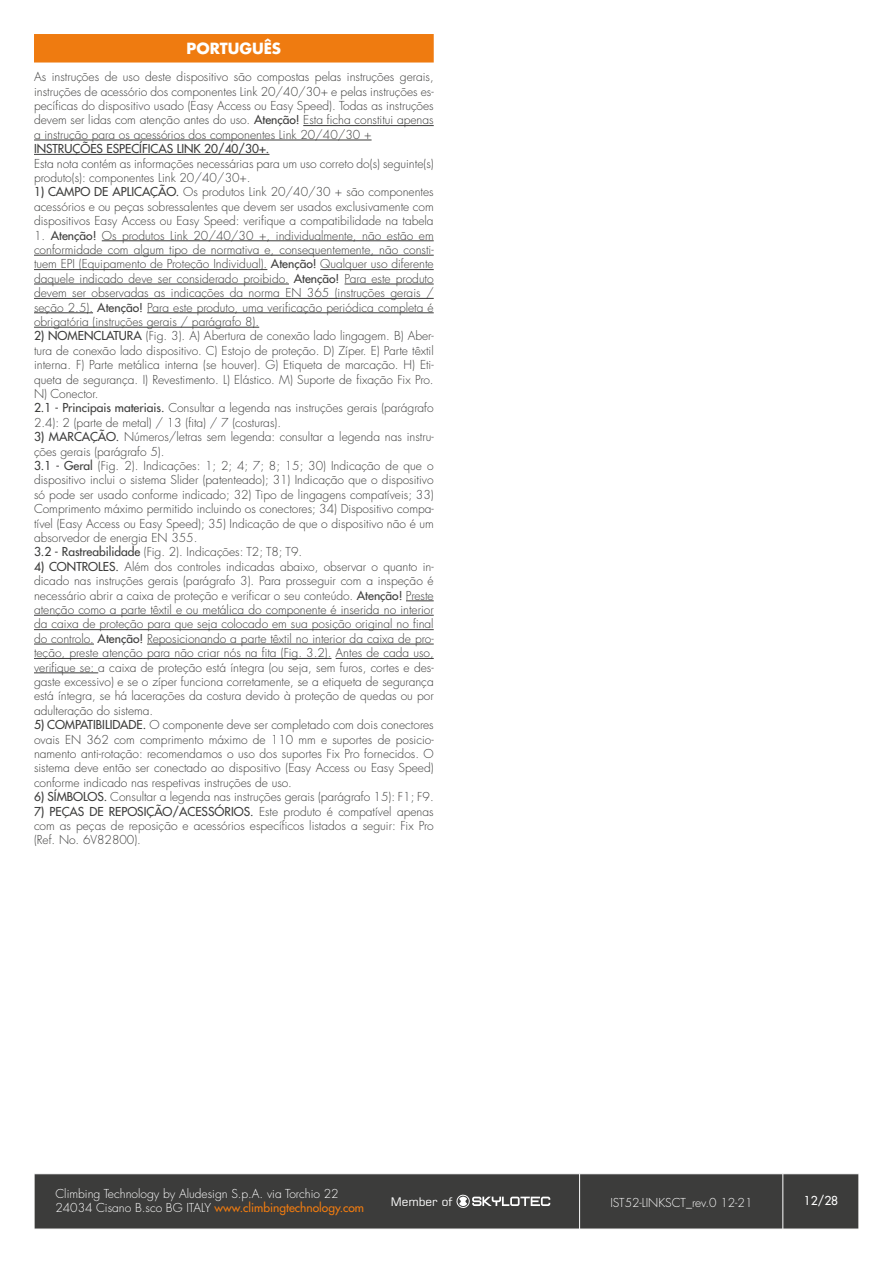
<style>
.page{position:relative;width:893px;height:1263px;background:#fff}
.page>*{position:absolute;margin:0;border:0;box-sizing:border-box;transform-origin:0 0}
.t1{font:700 15px "Futura LTW1 G";color:#fff}
.t2{font:300 12px/14.4px "Futura LTW1 G";color:#3c3c3b;text-align:justify}
.t3{font:300 12px/14.4px "Futura LTW1 G";color:#fff}
.t4{font:500 12px "Futura LTW1 G";color:#3c3c3b}
.t5{font:500 12px "Futura LTW1 G";color:#fff}
.t6{font:11.7px "Square 721 BT";color:#fff}
.s1{font-weight:500}
.s2{font-weight:500;color:#ef7b10}
</style>
<div class="page">
<div style="left:35px;top:1174px;width:824px;height:55px;background:#3c3c3b"></div>
<hr style="left:579px;top:1174px;width:1px;height:55px;background:#fff">
<hr style="left:782px;top:1174px;width:1px;height:55px;background:#fff">
<svg style="left:456px;top:1194px;width:94px;height:15px"></svg>
<div style="left:34px;top:34px;width:400px;height:29px;background:#ef7b10"></div>
<hr style="left:303px;top:125px;width:131px;height:1px;background:#3c3c3b">
<hr style="left:34px;top:140px;width:338px;height:1px;background:#3c3c3b">
<hr style="left:34px;top:154px;width:235px;height:1px;background:#3c3c3b">
<hr style="left:102px;top:241px;width:332px;height:1px;background:#3c3c3b">
<hr style="left:34px;top:255px;width:400px;height:1px;background:#3c3c3b">
<hr style="left:34px;top:269px;width:233px;height:1px;background:#3c3c3b">
<hr style="left:320px;top:269px;width:114px;height:1px;background:#3c3c3b">
<hr style="left:34px;top:284px;width:255px;height:1px;background:#3c3c3b">
<hr style="left:345px;top:284px;width:89px;height:1px;background:#3c3c3b">
<hr style="left:34px;top:298px;width:400px;height:1px;background:#3c3c3b">
<hr style="left:34px;top:313px;width:59px;height:1px;background:#3c3c3b">
<hr style="left:147px;top:313px;width:287px;height:1px;background:#3c3c3b">
<hr style="left:34px;top:327px;width:225px;height:1px;background:#3c3c3b">
<svg style="left:406px;top:601px;width:28px;height:1px"></svg>
<hr style="left:34px;top:615px;width:400px;height:1px;background:#3c3c3b">
<hr style="left:34px;top:629px;width:400px;height:1px;background:#3c3c3b">
<hr style="left:34px;top:644px;width:60px;height:1px;background:#3c3c3b">
<hr style="left:147px;top:644px;width:287px;height:1px;background:#3c3c3b">
<hr style="left:34px;top:658px;width:297px;height:1px;background:#3c3c3b">
<hr style="left:336px;top:658px;width:98px;height:1px;background:#3c3c3b">
<hr style="left:34px;top:673px;width:64px;height:1px;background:#3c3c3b">
<p class="t1" style="left:187px;top:35px;width:96px">PORTUGUÊS</p>
<p class="t2" style="left:34px;top:69px;width:401px">As instruções de uso deste dispositivo são compostas pelas instruções gerais, instruções de acessório dos componentes Link 20/40/30+ e pelas instruções es&shy;pecíficas do dispositivo usado (Easy Access ou Easy Speed). Todas as instruções devem ser lidas com atenção antes do uso. <span class="s1">Atenção!</span> Esta ficha constitui apenas a instrução para os acessórios dos componentes Link 20/40/30 +</p>
<p class="t4" style="left:34px;top:139px;width:237px">INSTRUÇÕES ESPECÍFICAS LINK 20/40/30+.</p>
<p class="t2" style="left:34px;top:155px;width:401px">Esta nota contém as informações necessárias para um uso correto do(s) seguinte(s) produto(s): componentes Link 20/40/30+.</p>
<p class="t2" style="left:34px;top:184px;width:401px"><span class="s1">1) CAMPO DE APLICAÇÃO.</span> Os produtos Link 20/40/30 + são componentes acessórios e ou peças sobressalentes que devem ser usados exclusivamente com dispositivos Easy Access ou Easy Speed: verifique a compatibilidade na tabela</p>
<p class="t2" style="left:34px;top:227px;width:401px">1. <span class="s1">Atenção!</span> Os produtos Link 20/40/30 +, individualmente, não estão em conformidade com algum tipo de normativa e, consequentemente, não consti&shy;tuem EPI (Equipamento de Proteção Individual). <span class="s1">Atenção!</span> Qualquer uso diferente daquele indicado deve ser considerado proibido. <span class="s1">Atenção!</span> Para este produto devem ser observadas as indicações da norma EN 365 (instruções gerais / seção 2.5). <span class="s1">Atenção!</span> Para este produto, uma verificação periódica completa é obrigatória (instruções gerais / parágrafo 8).</p>
<p class="t2" style="left:34px;top:328px;width:401px;text-align:left"><span class="s1">2) NOMENCLATURA</span> (Fig. 3). A) Abertura de conexão lado lingagem. B) Aber&shy;tura de conexão lado dispositivo. C) Estojo de proteção. D) Zíper. E) Parte têxtil interna. F) Parte metálica interna (se houver). G) Etiqueta de marcação. H) Eti&shy;queta de segurança. I) Revestimento. L) Elástico. M) Suporte de fixação Fix Pro.<br>N) Conector.<br><span class="s1">2.1 - Principais materiais.</span> Consultar a legenda nas instruções gerais (parágrafo 2.4): 2 (parte de metal) / 13 (fita) / 7 (costuras).</p>
<p class="t2" style="left:34px;top:429px;width:401px;text-align:left"><span class="s1">3) MARCAÇÃO.</span> Números/letras sem legenda: consultar a legenda nas instru&shy;ções gerais (parágrafo 5).<br><span class="s1">3.1 - Geral</span> (Fig. 2). Indicações: 1; 2; 4; 7; 8; 15; 30) Indicação de que o dispositivo inclui o sistema Slider (patenteado); 31) Indicação que o dispositivo só pode ser usado conforme indicado; 32) Tipo de lingagens compatíveis; 33)<br>Comprimento máximo permitido incluindo os conectores; 34) Dispositivo compa&shy;tível (Easy Access ou Easy Speed); 35) Indicação de que o dispositivo não é um absorvedor de energia EN 355.<br><span class="s1">3.2 - Rastreabilidade</span> (Fig. 2). Indicações: T2; T8; T9.</p>
<p class="t2" style="left:34px;top:558px;width:401px"><span class="s1">4) CONTROLES.</span> Além dos controles indicadas abaixo, observar o quanto in&shy;dicado nas instruções gerais (parágrafo 3). Para prosseguir com a inspeção é necessário abrir a caixa de proteção e verificar o seu conteúdo. <span class="s1">Atenção!</span> Preste atenção como a parte têxtil e ou metálica do componente é inserida no interior da caixa de proteção para que seja colocado em sua posição original no final do controlo. <span class="s1">Atenção!</span> Reposicionando a parte têxtil no interior da caixa de pro&shy;teção, preste atenção para não criar nós na fita (Fig. 3.2). Antes de cada uso, verifique se: a caixa de proteção está íntegra (ou seja, sem furos, cortes e des&shy;gaste excessivo) e se o zíper funciona corretamente, se a etiqueta de segurança está íntegra, se há lacerações da costura devido à proteção de quedas ou por adulteração do sistema.</p>
<p class="t2" style="left:34px;top:717px;width:401px"><span class="s1">5) COMPATIBILIDADE.</span> O componente deve ser completado com dois conectores ovais EN 362 com comprimento máximo de 110 mm e suportes de posicio&shy;namento anti-rotação: recomendamos o uso dos suportes Fix Pro fornecidos. O sistema deve então ser conectado ao dispositivo (Easy Access ou Easy Speed) conforme indicado nas respetivas instruções de uso.</p>
<p class="t2" style="left:34px;top:789px;width:401px"><span class="s1">6) SÍMBOLOS.</span> Consultar a legenda nas instruções gerais (parágrafo 15): F1; F9.</p>
<p class="t2" style="left:34px;top:803px;width:401px"><span class="s1">7) PEÇAS DE REPOSIÇÃO/ACESSÓRIOS.</span> Este produto é compatível apenas com as peças de reposição e acessórios específicos listados a seguir: Fix Pro (Ref. No. 6V82800).</p>
<p class="t3" style="left:55px;top:1185px;width:310px">Climbing Technology by Aludesign S.p.A. via Torchio 22<br>24034 Cisano B.sco BG ITALY <span class="s2">www.climbingtechnology.com</span></p>
<p class="t6" style="left:391px;top:1194px;width:63px">Member of</p>
<p class="t3" style="left:610px;top:1194px;width:144px">IST52-LINKSCT_rev.0 12-21</p>
<p class="t5" style="left:804px;top:1191px;width:36px">12/28</p>
</div>
